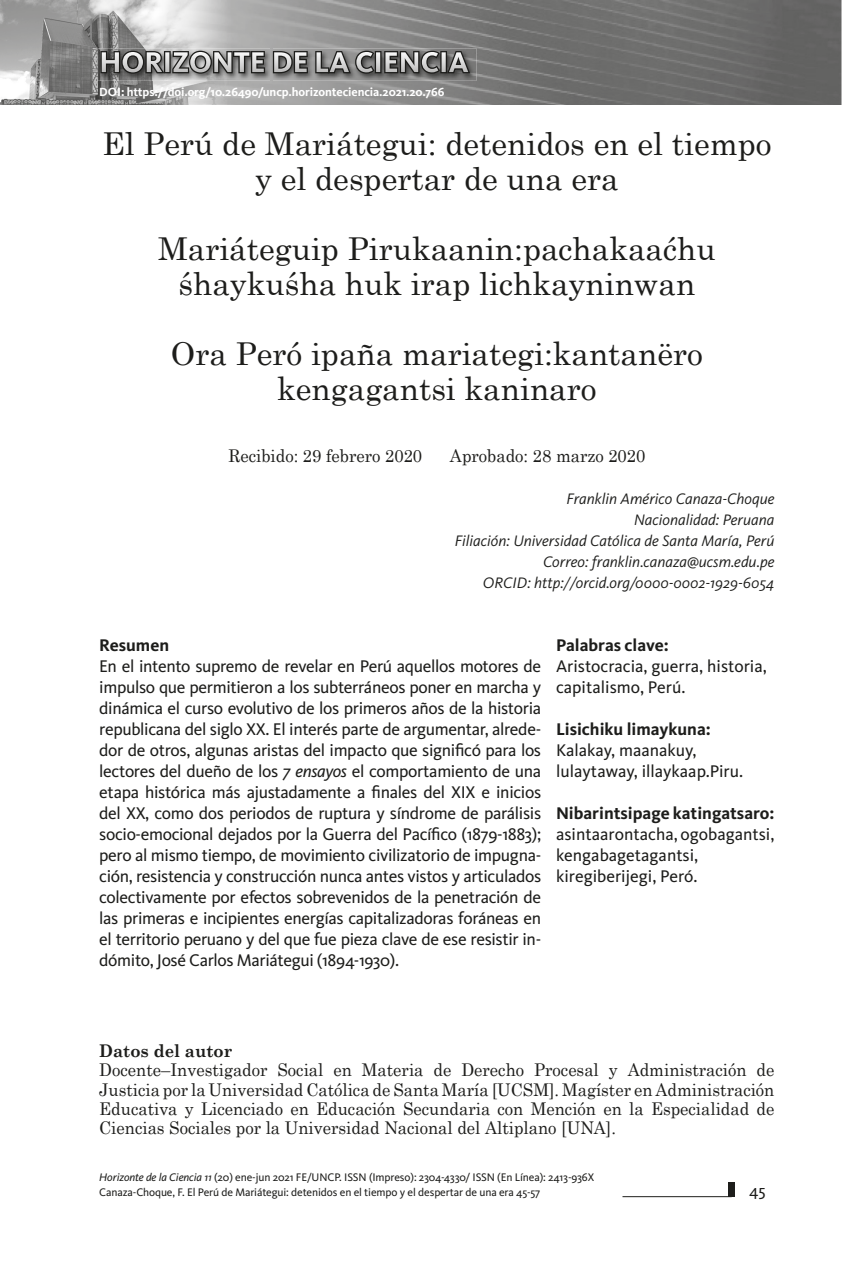
<style>
.page{position:relative;width:844px;height:1265px;background:#fff}
.page>*{position:absolute;margin:0;border:0;box-sizing:border-box;transform-origin:0 0}
.t1{font:31.5px/35px "Century Schoolbook";color:#1d1d1b;text-align:center}
.t2{font:700 29.57px "Kievit";color:#fff}
.t3{font:17.5px/21px "Kievit";color:#1d1d1b}
.t4{font:17.5px/19.2px "Century Schoolbook";color:#1d1d1b;text-align:justify;scale:.95 1}
.t5{font:700 17.5px "Kievit";color:#1d1d1b}
.t6{font:700 17.5px "Century Schoolbook";color:#1d1d1b;scale:.95 1}
.t7{font:16.62px "Kievit";color:#1d1d1b}
.t8{font:italic 15.75px/21px "Kievit";color:#1d1d1b;text-align:right}
.t9{font:700 12.25px "Kievit";letter-spacing:-.01em;color:#fff}
.t10{font:11.38px/14.9px "Kievit";letter-spacing:-.01em;color:#1d1d1b}
.s1{font-style:italic}
</style>
<div class="page">
<img style="left:0;top:0;width:841px;height:105px">
<img style="left:98px;top:48px;width:172px;height:33px">
<img style="left:272px;top:48px;width:204px;height:33px">
<img style="left:270px;top:48px;width:2px;height:33px">
<svg style="left:99px;top:49px;width:277px;height:27px;background:#535352"></svg>
<div style="left:374px;top:51px;width:7px;height:22px;border:3px solid #1d1d1b"></div>
<svg style="left:383px;top:49px;width:89px;height:26px;background:#434241"></svg>
<hr style="left:622px;top:1196px;width:109px;height:1px;background:#1d1d1b">
<div style="left:728px;top:1182px;width:6px;height:15px;background:#1d1d1b"></div>
<h2 class="t2" style="left:99px;top:45px;width:371px">HORIZONTE DE LA CIENCIA</h2>
<p class="t9" style="left:99px;top:84px;width:346px">DOI: https://doi.org/10.26490/uncp.horizonteciencia.2021.20.766</p>
<h1 class="t1" style="left:102px;top:124px;width:671px">El Perú de Mariátegui: detenidos en el tiempo y el despertar de una era</h1>
<h1 class="t1" style="left:158px;top:229px;width:559px">Mariáteguip Pirukaanin:pachakaaćhu śhaykuśha huk irap lichkayninwan</h1>
<h1 class="t1" style="left:171px;top:334px;width:533px">Ora Peró ipaña mariategi:kantanëro kengagantsi kaninaro</h1>
<p class="t4" style="left:228px;top:445px;width:205px">Recibido: 29 febrero 2020</p>
<p class="t4" style="left:450px;top:445px;width:207px">Aprobado: 28 marzo 2020</p>
<p class="t8" style="left:454px;top:488px;width:321px">Franklin Américo Canaza-Choque<br>Nacionalidad: Peruana<br>Filiación: Universidad Católica de Santa María, Perú Correo: franklin.canaza@ucsm.edu.pe<br>ORCID: http://orcid.org/0000-0002-1929-6054</p>
<p class="t5" style="left:99px;top:635px;width:71px">Resumen</p>
<p class="t3" style="left:99px;top:656px;width:443px;text-align:justify">En el intento supremo de revelar en Perú aquellos motores de impulso que permitieron a los subterráneos poner en marcha y dinámica el curso evolutivo de los primeros años de la historia republicana del siglo XX. El interés parte de argumentar, alrede&shy;dor de otros, algunas aristas del impacto que significó para los lectores del dueño de los <span class="s1">7 ensayos</span> el comportamiento de una etapa histórica más ajustadamente a finales del XIX e inicios del XX, como dos periodos de ruptura y síndrome de parálisis socio-emocional dejados por la Guerra del Pacífico (1879-1883); pero al mismo tiempo, de movimiento civilizatorio de impugna&shy;ción, resistencia y construcción nunca antes vistos y articulados colectivamente por efectos sobrevenidos de la penetración de las primeras e incipientes energías capitalizadoras foráneas en el territorio peruano y del que fue pieza clave de ese resistir in&shy;dómito, José Carlos Mariátegui (1894-1930).</p>
<p class="t5" style="left:556px;top:635px;width:114px">Palabras clave:</p>
<p class="t3" style="left:556px;top:656px;width:212px">Aristocracia, guerra, historia, capitalismo, Perú.</p>
<p class="t5" style="left:556px;top:719px;width:156px">Lisichiku limaykuna:</p>
<p class="t3" style="left:556px;top:740px;width:188px">Kalakay, maanakuy, lulaytaway, illaykaap.Piru.</p>
<p class="t5" style="left:556px;top:803px;width:220px">Nibarintsipage katingatsaro:</p>
<p class="t3" style="left:556px;top:824px;width:220px">asintaarontacha, ogobagantsi, kengabagetagantsi, kiregiberijegi, Peró.</p>
<p class="t6" style="left:99px;top:1037px;width:141px">Datos del autor</p>
<p class="t4" style="left:99px;top:1059px;width:712px">Docente–Investigador Social en Materia de Derecho Procesal y Administración de Justicia por la Universidad Católica de Santa María [UCSM]. Magíster en Administración Educativa y Licenciado en Educación Secundaria con Mención en la Especialidad de Ciencias Sociales por la Universidad Nacional del Altiplano [UNA].</p>
<p class="t10" style="left:99px;top:1170px;width:496px"><span class="s1">Horizonte de la Ciencia 11</span> (20) ene-jun 2021 FE/UNCP. ISSN (Impreso): 2304-4330/ ISSN (En Línea): 2413-936X<br>Canaza-Choque, F. El Perú de Mariátegui: detenidos en el tiempo y el despertar de una era 45-57</p>
<p class="t7" style="left:749px;top:1181px;width:18px">45</p>
</div>
